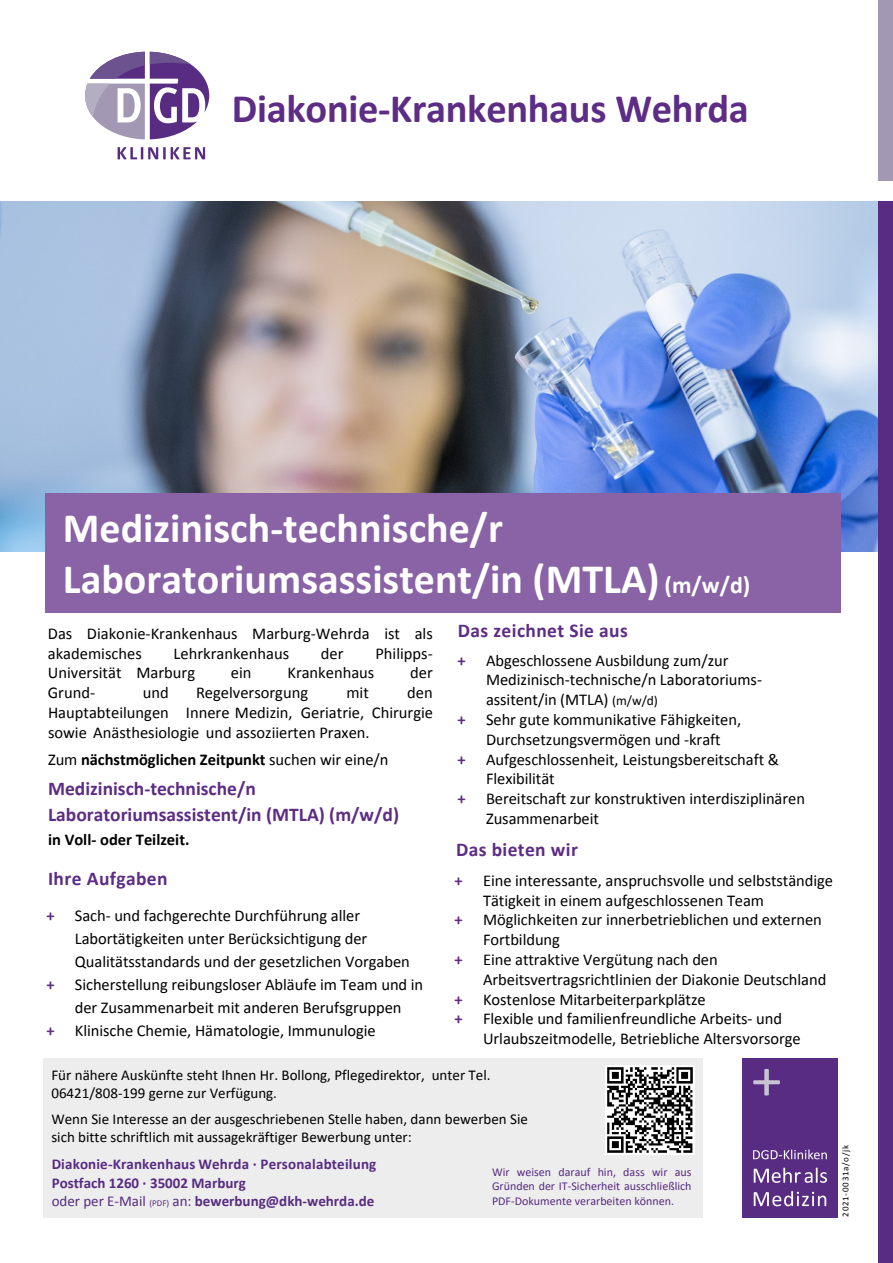
<style>
.page{position:relative;width:893px;height:1263px;background:#fff}
.page>*{position:absolute;margin:0;border:0;box-sizing:border-box;transform-origin:0 0}
.t1{font:700 42px/50.4px "Calibri";color:#fff}
.t2{font:700 40.5px "Calibri";letter-spacing:-.01em;color:#5d2c84}
.t3{font:700 19.5px/26.5px "Calibri";color:#5d2c84}
.t4{font:700 19.5px "Calibri";letter-spacing:.02em;color:#5d2c84}
.t5{font:16.5px/19.8px "Calibri";letter-spacing:-.005em;color:#000}
.t6{font:700 16.5px "Calibri";letter-spacing:-.005em;color:#000}
.t7{font:15px/18px "Calibri";color:#000}
.t8{font:700 15px/18.6px "Calibri";letter-spacing:.01em;color:#572c82}
.t9{font:12px/14.9px "Calibri";color:#572c82;text-align:justify}
.t10{font:9px "Calibri";letter-spacing:.08em;color:#000}
.s1{font-size:24px}
.s2{font-weight:700;color:#5d2c84}
.s3{font-size:13.5px}
.s4{font-weight:400}
.s5{font-style:inherit}
.s6{font-weight:400;font-size:9px}
</style>
<div class="page">
<img style="left:1px;top:201px;width:891px;height:350px">
<svg style="left:118px;top:147px;width:87px;height:12px"></svg>
<svg style="left:85px;top:52px;width:124px;height:87px"></svg>
<div style="left:878px;top:202px;width:15px;height:1061px;background:#572c82"></div>
<div style="left:878px;top:0;width:15px;height:181px;background:#a298b4"></div>
<div style="left:45px;top:493px;width:795px;height:119px;background:#8963a5"></div>
<div style="left:43px;top:1058px;width:659px;height:159px;background:#ededed"></div>
<div style="left:742px;top:1058px;width:96px;height:159px;background:#572c82"></div>
<svg style="left:753px;top:1069px;width:27px;height:26px"></svg>
<svg style="left:754px;top:1191px;width:72px;height:15px"></svg>
<svg style="left:754px;top:1167px;width:73px;height:16px"></svg>
<svg style="left:753px;top:1149px;width:74px;height:10px"></svg>
<img style="left:605px;top:1066px;width:89px;height:89px">
<h2 class="t2" style="left:232px;top:82px;width:518px">Diakonie-Krankenhaus Wehrda</h2>
<h1 class="t1" style="left:63px;top:502px;width:689px">Medizinisch-technische/r<br>Laboratoriumsassistent/in (MTLA) <span class="s1">(m/w/</span><span class="s1">d)</span></h1>
<p class="t4" style="left:458px;top:616px;width:172px">Das zeichnet Sie aus</p>
<p class="t5" style="left:458px;top:650px;width:272px"><span class="s2">+</span> Abgeschlossene Ausbildung zum/zur</p>
<p class="t5" style="left:486px;top:669px;width:278px">Medizinisch-technische/n Laboratoriums-</p>
<p class="t5" style="left:486px;top:689px;width:173px">assitent/in (MTLA) <span class="s3">(m/w/d)</span></p>
<p class="t5" style="left:458px;top:710px;width:285px"><span class="s2">+</span> Sehr gute kommunikative Fähigkeiten,</p>
<p class="t5" style="left:486px;top:729px;width:236px">Durchsetzungsvermögen und -kraft</p>
<p class="t5" style="left:458px;top:749px;width:323px"><span class="s2">+</span> Aufgeschlossenheit, Leistungsbereitschaft &amp;</p>
<p class="t5" style="left:486px;top:769px;width:70px">Flexibilität</p>
<p class="t5" style="left:458px;top:789px;width:349px"><span class="s2">+</span> Bereitschaft zur konstruktiven interdisziplinären</p>
<p class="t5" style="left:486px;top:809px;width:114px">Zusammenarbeit</p>
<p class="t5" style="left:48px;top:623px;width:386px">Das Diakonie-Krankenhaus Marburg-Wehrda ist als akademisches</p>
<p class="t5" style="left:174px;top:643px;width:117px">Lehrkrankenhaus</p>
<p class="t5" style="left:321px;top:643px;width:24px">der</p>
<p class="t5" style="left:375px;top:643px;width:59px">Philipps-</p>
<p class="t5" style="left:48px;top:663px;width:149px">Universität Marburg</p>
<p class="t5" style="left:231px;top:663px;width:22px">ein</p>
<p class="t5" style="left:287px;top:663px;width:88px">Krankenhaus</p>
<p class="t5" style="left:410px;top:663px;width:24px">der</p>
<p class="t5" style="left:48px;top:683px;width:49px">Grund-</p>
<p class="t5" style="left:143px;top:683px;width:27px">und</p>
<p class="t5" style="left:196px;top:683px;width:114px">Regelversorgung</p>
<p class="t5" style="left:346px;top:683px;width:24px">mit</p>
<p class="t5" style="left:407px;top:683px;width:27px">den</p>
<p class="t5" style="left:48px;top:703px;width:387px">Hauptabteilungen Innere Medizin, Geriatrie, Chirurgie sowie Anästhesiologie und assoziierten Praxen.</p>
<p class="t6" style="left:48px;top:749px;width:342px"><span class="s4">Zum</span> nächstmöglichen Zeitpunkt <span class="s4">suchen wir eine/n</span></p>
<p class="t3" style="left:48px;top:775px;width:353px">Medizinisch-technische/n<br>Laboratoriumsassistent/in (MTLA) <span class="s5">(m/w/d)</span></p>
<p class="t6" style="left:48px;top:829px;width:143px">in Voll- oder Teilzeit<span class="s5">.</span></p>
<p class="t4" style="left:48px;top:865px;width:121px">Ihre Aufgaben</p>
<p class="t5" style="left:455px;top:870px;width:380px"><span class="s2">+</span> Eine interessante, anspruchsvolle und selbstständige</p>
<p class="t5" style="left:483px;top:890px;width:283px">Tätigkeit in einem aufgeschlossenen Team</p>
<p class="t5" style="left:455px;top:910px;width:369px"><span class="s2">+</span> Möglichkeiten zur innerbetrieblichen und externen</p>
<p class="t5" style="left:483px;top:930px;width:78px">Fortbildung</p>
<p class="t5" style="left:455px;top:949px;width:265px"><span class="s2">+</span> Eine attraktive Vergütung nach den</p>
<p class="t5" style="left:483px;top:969px;width:345px">Arbeitsvertragsrichtlinien der Diakonie Deutschland</p>
<p class="t5" style="left:455px;top:989px;width:253px"><span class="s2">+</span> Kostenlose Mitarbeiterparkplätze</p>
<p class="t5" style="left:455px;top:1008px;width:329px"><span class="s2">+</span> Flexible und familienfreundliche Arbeits- und</p>
<p class="t5" style="left:483px;top:1028px;width:319px">Urlaubszeitmodelle, Betriebliche Altersvorsorge</p>
<p class="t4" style="left:456px;top:836px;width:123px">Das bieten wir</p>
<p class="t5" style="left:46px;top:905px;width:315px"><span class="s2">+</span> Sach- und fachgerechte Durchführung aller</p>
<p class="t5" style="left:75px;top:928px;width:294px">Labortätigkeiten unter Berücksichtigung der</p>
<p class="t5" style="left:75px;top:952px;width:336px">Qualitätsstandards und der gesetzlichen Vorgaben</p>
<p class="t5" style="left:46px;top:974px;width:378px"><span class="s2">+</span> Sicherstellung reibungsloser Abläufe im Team und in</p>
<p class="t5" style="left:75px;top:997px;width:328px">der Zusammenarbeit mit anderen Berufsgruppen</p>
<p class="t5" style="left:46px;top:1021px;width:331px"><span class="s2">+</span> Klinische Chemie, Hämatologie, Immunulogie</p>
<p class="t7" style="left:51px;top:1066px;width:441px">Für nähere Auskünfte steht Ihnen Hr. Bollong, Pflegedirektor, unter Tel.<br>06421/808-199 gerne zur Verfügung.</p>
<p class="t7" style="left:51px;top:1109px;width:478px">Wenn Sie Interesse an der ausgeschriebenen Stelle haben, dann bewerben Sie sich bitte schriftlich mit aussagekräftiger Bewerbung unter:</p>
<p class="t8" style="left:52px;top:1155px;width:326px">Diakonie-Krankenhaus Wehrda <span class="s5">·</span> Personalabteilung<br>Postfach 1260 · 35002 Marburg<br><span class="s4">oder per E-Mail</span> <span class="s6">(PDF)</span> <span class="s4">an:</span> bewerbung@dkh-wehrda.de</p>
<p class="t9" style="left:492px;top:1164px;width:201px">Wir weisen darauf hin, dass wir aus Gründen der IT-Sicherheit ausschließlich PDF-Dokumente verarbeiten können.</p>
<p class="t10" style="left:840px;top:1217px;width:73px;rotate:-90deg">2021-0031a/o/jk</p>
</div>
